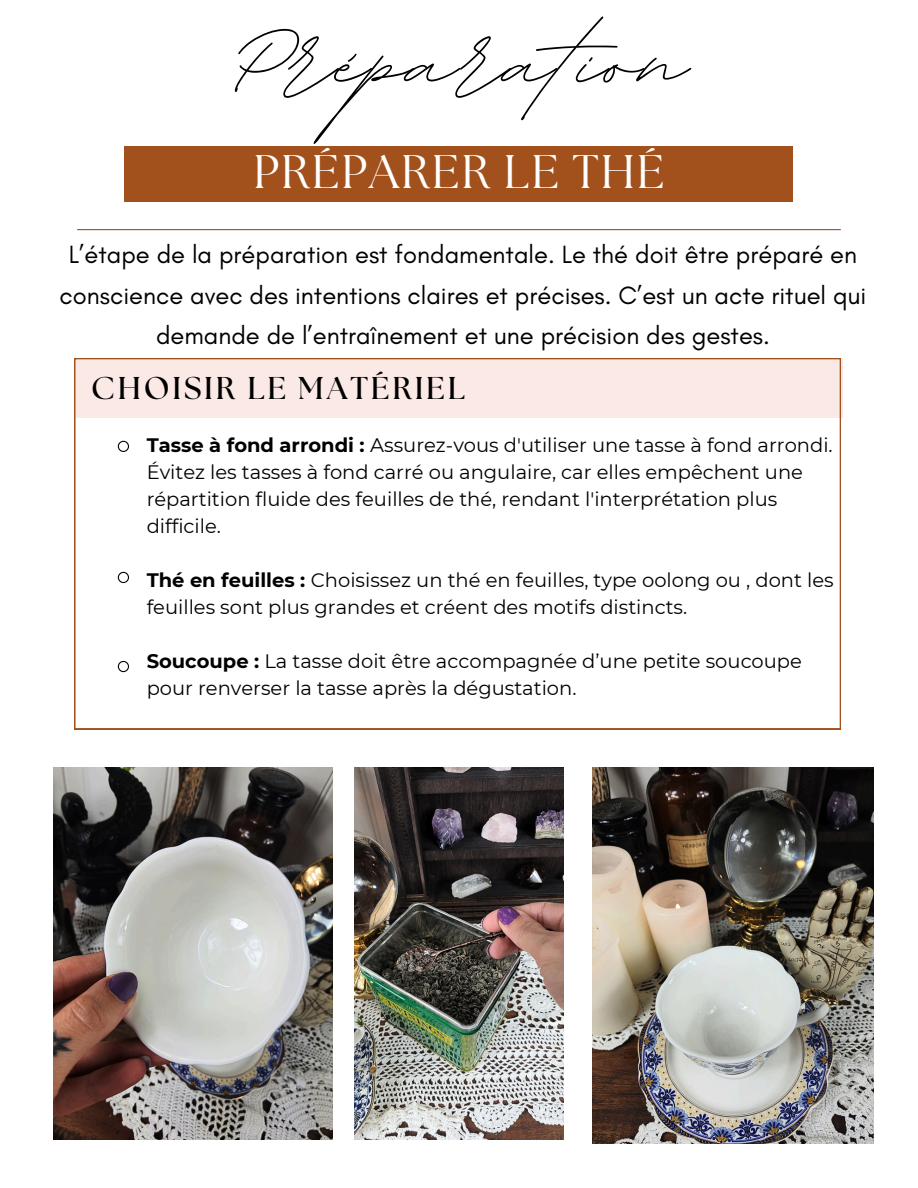
<style>
.page{position:relative;width:918px;height:1188px;background:#fff}
.page>*{position:absolute;margin:0;border:0;box-sizing:border-box;transform-origin:0 0}
.t1{font:153.15px "BD Script";letter-spacing:.01em;color:#000}
.t2{font:46.95px "The Seasons";letter-spacing:.04em;color:#fff}
.t3{font:700 31.5px "The Seasons";letter-spacing:.09em;color:#000}
.t4{font:25.5px/40.5px "Glacial Indifference";color:#000;text-align:center}
.t5{font:19.5px/27px "Montserrat";color:#000}
.s1{font-weight:700}
</style>
<div class="page">
<svg style="left:74px;top:358px;width:767px;height:371px"></svg>
<svg style="left:118px;top:441px;width:11px;height:11px"></svg>
<svg style="left:118px;top:661px;width:11px;height:11px"></svg>
<svg style="left:118px;top:572px;width:11px;height:11px"></svg>
<hr style="left:77px;top:229px;width:764px;height:1px;background:#a2511d">
<div style="left:125px;top:146px;width:668px;height:56px;background:#a2511d"></div>
<img style="left:54px;top:768px;width:279px;height:372px">
<img style="left:354px;top:768px;width:209px;height:372px">
<img style="left:593px;top:768px;width:281px;height:375px">
<p class="t1" style="left:231px;top:-39px;width:457px">Préparation</p>
<p class="t2" style="left:253px;top:151px;width:413px">PRÉPARER LE THÉ</p>
<p class="t4" style="left:60px;top:234px;width:808px">L’étape de la préparation est fondamentale. Le thé doit être préparé en conscience avec des intentions claires et précises. C’est un acte rituel qui demande de l’entraînement et une précision des gestes.</p>
<h3 class="t3" style="left:91px;top:373px;width:375px">CHOISIR LE MATÉRIEL</h3>
<p class="t5" style="left:147px;top:431px;width:688px"><span class="s1">Tasse à fond arrondi :</span> Assurez-vous d'utiliser une tasse à fond arrondi.<br>Évitez les tasses à fond carré ou angulaire, car elles empêchent une répartition fluide des feuilles de thé, rendant l'interprétation plus difficile.</p>
<p class="t5" style="left:147px;top:566px;width:688px"><span class="s1">Thé en feuilles :</span> Choisissez un thé en feuilles, type oolong ou , dont les feuilles sont plus grandes et créent des motifs distincts.</p>
<p class="t5" style="left:147px;top:647px;width:657px"><span class="s1">Soucoupe :</span> La tasse doit être accompagnée d’une petite soucoupe pour renverser la tasse après la dégustation.</p>
</div>
